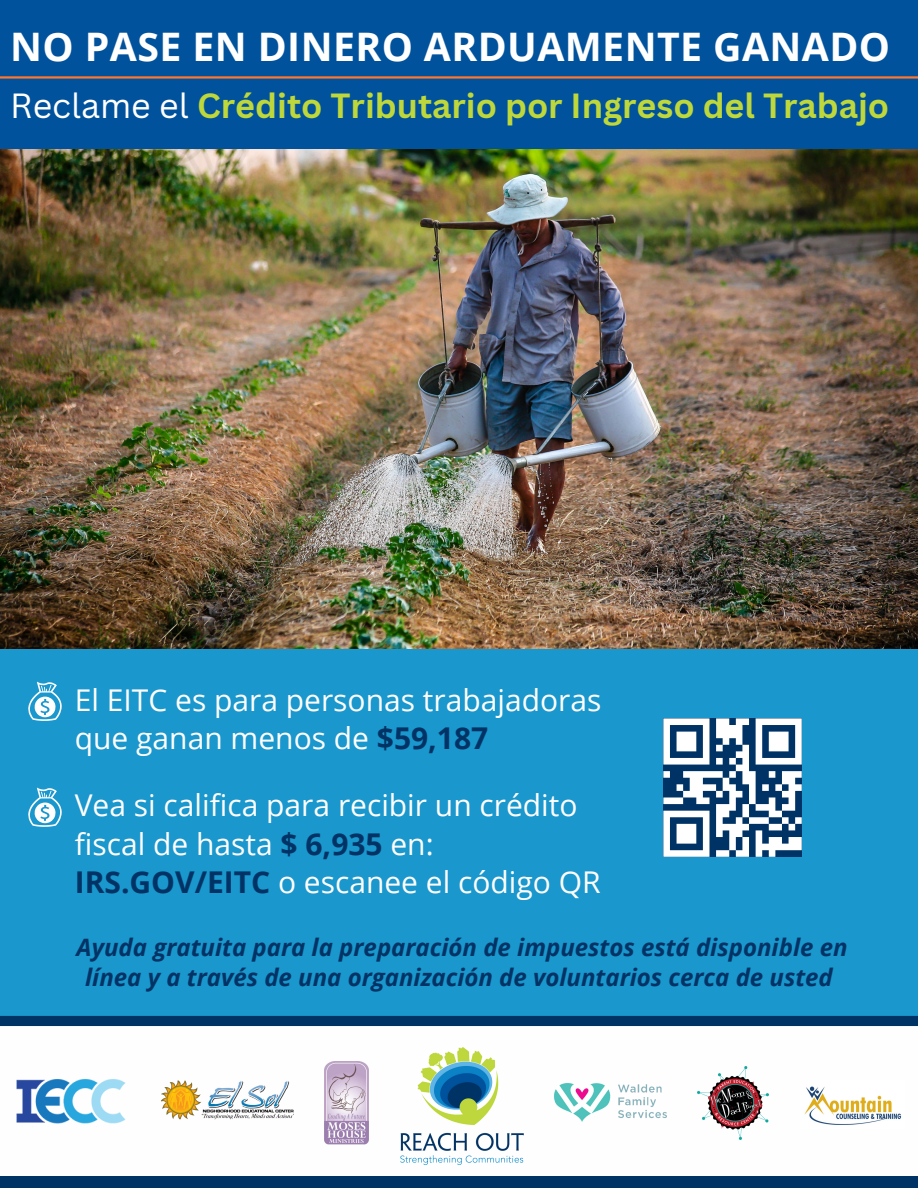
<style>
.page{position:relative;width:918px;height:1188px;background:#1a97cc}
.page>*{position:absolute;margin:0;border:0;box-sizing:border-box;transform-origin:0 0}
.t1{font:700 39.3px "Open Sans";letter-spacing:.01em;color:#fff}
.t2{font:700 34.05px "Canva Sans";color:#bed73b}
.t3{font:30px/38.2px "Open Sans";color:#fefeff}
.t4{font:italic 700 24px/30.3px "Open Sans";color:#003365;text-align:center}
.s1{font-weight:400;color:#fff}
.s2{font-weight:700;color:#003365}
</style>
<div class="page">
<div style="left:0;top:0;width:918px;height:299px;background:#00529c"></div>
<img style="left:0;top:150px;width:917px;height:498px">
<hr style="left:0;top:76px;width:918px;height:3px;background:#ff762d">
<div style="left:0;top:1099px;width:918px;height:77px;background:#fefeff"></div>
<div style="left:0;top:1023px;width:918px;height:78px;background:#fefeff"></div>
<img style="left:555px;top:1084px;width:111px;height:38px">
<img style="left:698px;top:1066px;width:71px;height:73px">
<img style="left:804px;top:1086px;width:98px;height:39px">
<img style="left:162px;top:1080px;width:131px;height:40px">
<img style="left:324px;top:1061px;width:44px;height:84px">
<img style="left:16px;top:1080px;width:110px;height:44px">
<img style="left:400px;top:1048px;width:123px;height:117px">
<div style="left:0;top:1176px;width:918px;height:12px;background:#003365"></div>
<div style="left:0;top:1016px;width:918px;height:10px;background:#003365"></div>
<div style="left:663px;top:718px;width:139px;height:139px;background:#003365"></div>
<div style="left:663px;top:718px;width:46px;height:7px;background:#fff"></div>
<div style="left:716px;top:718px;width:13px;height:7px;background:#fff"></div>
<div style="left:736px;top:718px;width:13px;height:7px;background:#fff"></div>
<div style="left:756px;top:718px;width:46px;height:7px;background:#fff"></div>
<div style="left:663px;top:725px;width:7px;height:7px;background:#fff"></div>
<div style="left:703px;top:725px;width:6px;height:7px;background:#fff"></div>
<div style="left:716px;top:725px;width:26px;height:7px;background:#fff"></div>
<div style="left:756px;top:725px;width:6px;height:7px;background:#fff"></div>
<div style="left:795px;top:725px;width:7px;height:7px;background:#fff"></div>
<div style="left:663px;top:732px;width:7px;height:6px;background:#fff"></div>
<div style="left:677px;top:732px;width:19px;height:6px;background:#fff"></div>
<svg style="left:703px;top:732px;width:6px;height:6px"></svg>
<div style="left:716px;top:732px;width:26px;height:6px;background:#fff"></div>
<svg style="left:756px;top:732px;width:6px;height:6px"></svg>
<div style="left:769px;top:732px;width:20px;height:6px;background:#fff"></div>
<div style="left:795px;top:732px;width:7px;height:6px;background:#fff"></div>
<div style="left:663px;top:738px;width:7px;height:7px;background:#fff"></div>
<div style="left:677px;top:738px;width:19px;height:7px;background:#fff"></div>
<div style="left:703px;top:738px;width:6px;height:7px;background:#fff"></div>
<div style="left:723px;top:738px;width:6px;height:7px;background:#fff"></div>
<div style="left:736px;top:738px;width:6px;height:7px;background:#fff"></div>
<div style="left:756px;top:738px;width:6px;height:7px;background:#fff"></div>
<div style="left:769px;top:738px;width:20px;height:7px;background:#fff"></div>
<div style="left:795px;top:738px;width:7px;height:7px;background:#fff"></div>
<div style="left:663px;top:745px;width:7px;height:6px;background:#fff"></div>
<div style="left:677px;top:745px;width:19px;height:6px;background:#fff"></div>
<svg style="left:703px;top:745px;width:6px;height:6px"></svg>
<div style="left:716px;top:745px;width:7px;height:6px;background:#fff"></div>
<div style="left:742px;top:745px;width:7px;height:6px;background:#fff"></div>
<svg style="left:756px;top:745px;width:6px;height:6px"></svg>
<div style="left:769px;top:745px;width:20px;height:6px;background:#fff"></div>
<div style="left:795px;top:745px;width:7px;height:6px;background:#fff"></div>
<div style="left:663px;top:751px;width:7px;height:7px;background:#fff"></div>
<div style="left:703px;top:751px;width:6px;height:7px;background:#fff"></div>
<div style="left:736px;top:751px;width:13px;height:7px;background:#fff"></div>
<div style="left:756px;top:751px;width:6px;height:7px;background:#fff"></div>
<div style="left:795px;top:751px;width:7px;height:7px;background:#fff"></div>
<div style="left:663px;top:758px;width:46px;height:7px;background:#fff"></div>
<div style="left:716px;top:758px;width:7px;height:7px;background:#fff"></div>
<div style="left:729px;top:758px;width:7px;height:7px;background:#fff"></div>
<div style="left:742px;top:758px;width:7px;height:7px;background:#fff"></div>
<div style="left:756px;top:758px;width:46px;height:7px;background:#fff"></div>
<div style="left:736px;top:765px;width:13px;height:6px;background:#fff"></div>
<div style="left:663px;top:771px;width:7px;height:7px;background:#fff"></div>
<div style="left:683px;top:771px;width:40px;height:7px;background:#fff"></div>
<div style="left:729px;top:771px;width:7px;height:7px;background:#fff"></div>
<div style="left:742px;top:771px;width:14px;height:7px;background:#fff"></div>
<div style="left:769px;top:771px;width:6px;height:7px;background:#fff"></div>
<div style="left:782px;top:771px;width:20px;height:7px;background:#fff"></div>
<div style="left:690px;top:778px;width:13px;height:6px;background:#fff"></div>
<svg style="left:723px;top:778px;width:6px;height:6px"></svg>
<div style="left:742px;top:778px;width:14px;height:6px;background:#fff"></div>
<div style="left:782px;top:778px;width:13px;height:6px;background:#fff"></div>
<div style="left:677px;top:784px;width:6px;height:7px;background:#fff"></div>
<div style="left:690px;top:784px;width:26px;height:7px;background:#fff"></div>
<div style="left:723px;top:784px;width:13px;height:7px;background:#fff"></div>
<div style="left:749px;top:784px;width:7px;height:7px;background:#fff"></div>
<div style="left:762px;top:784px;width:7px;height:7px;background:#fff"></div>
<div style="left:775px;top:784px;width:7px;height:7px;background:#fff"></div>
<div style="left:789px;top:784px;width:13px;height:7px;background:#fff"></div>
<div style="left:683px;top:791px;width:20px;height:6px;background:#fff"></div>
<div style="left:716px;top:791px;width:7px;height:6px;background:#fff"></div>
<div style="left:729px;top:791px;width:13px;height:6px;background:#fff"></div>
<div style="left:749px;top:791px;width:7px;height:6px;background:#fff"></div>
<div style="left:782px;top:791px;width:13px;height:6px;background:#fff"></div>
<div style="left:663px;top:797px;width:20px;height:7px;background:#fff"></div>
<div style="left:696px;top:797px;width:13px;height:7px;background:#fff"></div>
<div style="left:729px;top:797px;width:7px;height:7px;background:#fff"></div>
<div style="left:749px;top:797px;width:7px;height:7px;background:#fff"></div>
<div style="left:769px;top:797px;width:6px;height:7px;background:#fff"></div>
<div style="left:789px;top:797px;width:6px;height:7px;background:#fff"></div>
<div style="left:716px;top:804px;width:20px;height:7px;background:#fff"></div>
<div style="left:742px;top:804px;width:7px;height:7px;background:#fff"></div>
<div style="left:756px;top:804px;width:19px;height:7px;background:#fff"></div>
<div style="left:782px;top:804px;width:13px;height:7px;background:#fff"></div>
<div style="left:663px;top:811px;width:46px;height:6px;background:#fff"></div>
<div style="left:716px;top:811px;width:13px;height:6px;background:#fff"></div>
<div style="left:742px;top:811px;width:7px;height:6px;background:#fff"></div>
<div style="left:769px;top:811px;width:13px;height:6px;background:#fff"></div>
<div style="left:663px;top:817px;width:7px;height:7px;background:#fff"></div>
<div style="left:703px;top:817px;width:6px;height:7px;background:#fff"></div>
<div style="left:716px;top:817px;width:7px;height:7px;background:#fff"></div>
<div style="left:736px;top:817px;width:6px;height:7px;background:#fff"></div>
<div style="left:749px;top:817px;width:20px;height:7px;background:#fff"></div>
<div style="left:782px;top:817px;width:7px;height:7px;background:#fff"></div>
<div style="left:795px;top:817px;width:7px;height:7px;background:#fff"></div>
<div style="left:663px;top:824px;width:7px;height:6px;background:#fff"></div>
<div style="left:677px;top:824px;width:19px;height:6px;background:#fff"></div>
<svg style="left:703px;top:824px;width:6px;height:6px"></svg>
<div style="left:716px;top:824px;width:33px;height:6px;background:#fff"></div>
<div style="left:769px;top:824px;width:13px;height:6px;background:#fff"></div>
<svg style="left:789px;top:824px;width:6px;height:6px"></svg>
<div style="left:663px;top:830px;width:7px;height:7px;background:#fff"></div>
<div style="left:677px;top:830px;width:19px;height:7px;background:#fff"></div>
<div style="left:703px;top:830px;width:6px;height:7px;background:#fff"></div>
<div style="left:716px;top:830px;width:7px;height:7px;background:#fff"></div>
<div style="left:729px;top:830px;width:13px;height:7px;background:#fff"></div>
<div style="left:756px;top:830px;width:6px;height:7px;background:#fff"></div>
<div style="left:663px;top:837px;width:7px;height:7px;background:#fff"></div>
<div style="left:677px;top:837px;width:19px;height:7px;background:#fff"></div>
<div style="left:703px;top:837px;width:6px;height:7px;background:#fff"></div>
<div style="left:729px;top:837px;width:7px;height:7px;background:#fff"></div>
<div style="left:742px;top:837px;width:7px;height:7px;background:#fff"></div>
<div style="left:756px;top:837px;width:6px;height:7px;background:#fff"></div>
<div style="left:769px;top:837px;width:13px;height:7px;background:#fff"></div>
<div style="left:789px;top:837px;width:13px;height:7px;background:#fff"></div>
<div style="left:663px;top:844px;width:7px;height:6px;background:#fff"></div>
<svg style="left:703px;top:844px;width:6px;height:6px"></svg>
<div style="left:729px;top:844px;width:7px;height:6px;background:#fff"></div>
<div style="left:742px;top:844px;width:7px;height:6px;background:#fff"></div>
<div style="left:756px;top:844px;width:46px;height:6px;background:#fff"></div>
<div style="left:663px;top:850px;width:46px;height:7px;background:#fff"></div>
<div style="left:716px;top:850px;width:13px;height:7px;background:#fff"></div>
<div style="left:736px;top:850px;width:13px;height:7px;background:#fff"></div>
<div style="left:756px;top:850px;width:6px;height:7px;background:#fff"></div>
<div style="left:769px;top:850px;width:6px;height:7px;background:#fff"></div>
<svg style="left:28px;top:682px;width:34px;height:39px"></svg>
<svg style="left:28px;top:788px;width:34px;height:39px"></svg>
<h1 class="t1" style="left:10px;top:19px;width:881px">NO PASE EN DINERO ARDUAMENTE GANADO</h1>
<p class="t2" style="left:10px;top:81px;width:880px"><span class="s1">Reclame el</span> Crédito Tributario por Ingreso del Trabajo</p>
<p class="t3" style="left:75px;top:680px;width:528px">El EITC es para personas trabajadoras que ganan menos de <span class="s2">$59,187</span></p>
<p class="t3" style="left:75px;top:786px;width:527px">Vea si califica para recibir un crédito fiscal de hasta <span class="s2">$ 6,935</span> en:<br><span class="s2">IRS.GOV/EITC</span> o escanee el código QR</p>
<p class="t4" style="left:77px;top:931px;width:772px">Ayuda gratuita para la preparación de impuestos está disponible en línea y a través de una organización de voluntarios cerca de usted</p>
</div>
